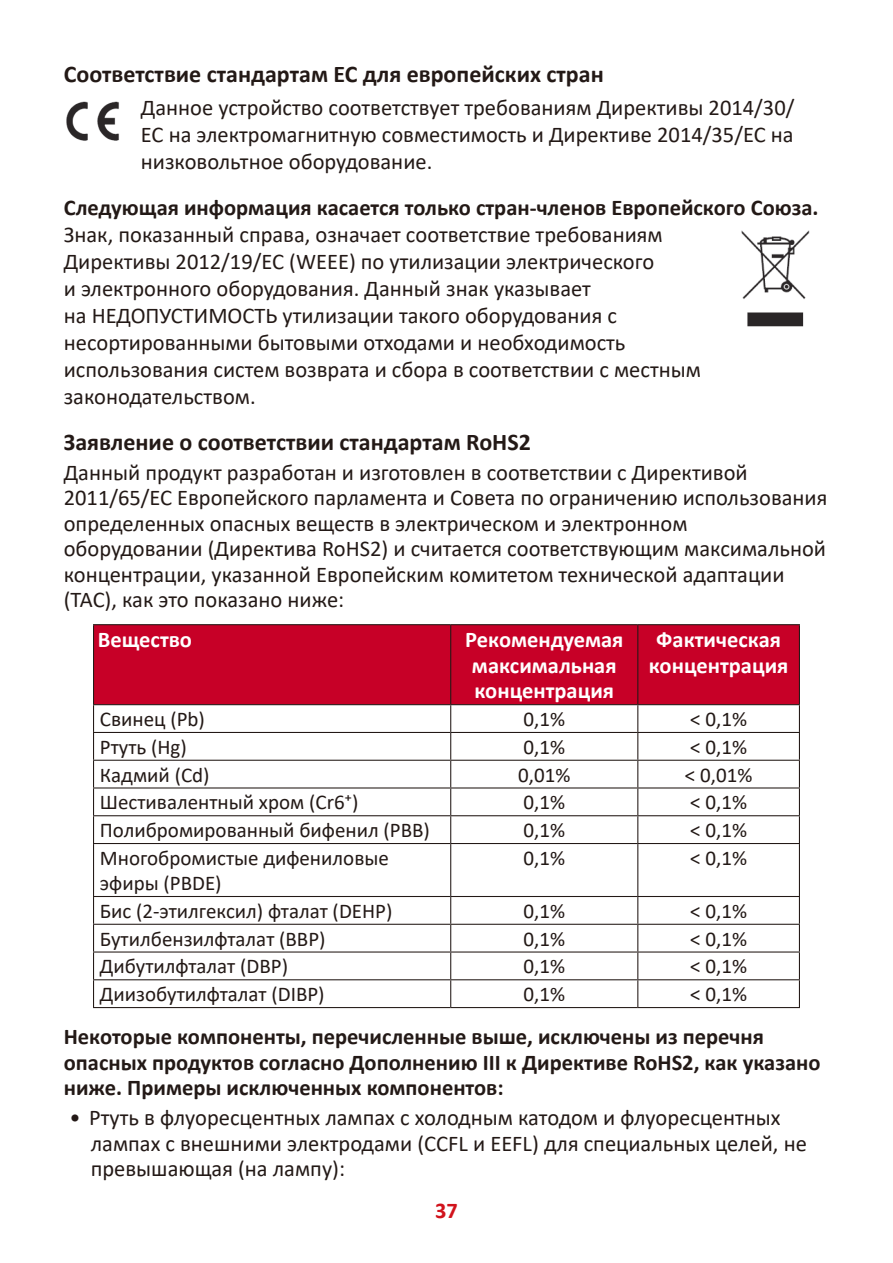
<style>
.page{position:relative;width:893px;height:1263px;background:#fff}
.page>*{position:absolute;margin:0;border:0;box-sizing:border-box;transform-origin:0 0}
.t1{font:700 24px "Calibri";color:#231916}
.t2{font:22.5px/27px "Calibri";color:#231916}
.t3{font:700 22.5px/25.5px "Calibri";color:#231916}
.t4{font:700 22.5px/25.5px "Calibri";color:#fff;text-align:center}
.t5{font:700 22.5px "Calibri";color:#d1131c}
.t6{font:21px/25.2px "Calibri";color:#231916}
</style>
<div class="page">
<img style="left:66px;top:101px;width:53px;height:40px">
<img style="left:741px;top:230px;width:69px;height:97px">
<div style="left:94px;top:625px;width:705px;height:79px;background:#c70027"></div>
<hr style="left:93px;top:624px;width:358px;height:1px;background:#231916">
<hr style="left:93px;top:625px;width:1px;height:79px;background:#231916">
<hr style="left:451px;top:624px;width:187px;height:1px;background:#231916">
<hr style="left:450px;top:625px;width:1px;height:79px;background:#231916">
<hr style="left:638px;top:624px;width:162px;height:1px;background:#231916">
<hr style="left:637px;top:625px;width:1px;height:79px;background:#231916">
<hr style="left:799px;top:625px;width:1px;height:79px;background:#231916">
<hr style="left:93px;top:704px;width:358px;height:1px;background:#231916">
<hr style="left:451px;top:704px;width:187px;height:1px;background:#231916">
<hr style="left:638px;top:704px;width:162px;height:1px;background:#231916">
<hr style="left:93px;top:732px;width:358px;height:1px;background:#231916">
<hr style="left:451px;top:732px;width:187px;height:1px;background:#231916">
<hr style="left:638px;top:732px;width:162px;height:1px;background:#231916">
<hr style="left:93px;top:760px;width:358px;height:1px;background:#231916">
<hr style="left:451px;top:760px;width:187px;height:1px;background:#231916">
<hr style="left:638px;top:760px;width:162px;height:1px;background:#231916">
<hr style="left:93px;top:787px;width:358px;height:1px;background:#231916">
<hr style="left:451px;top:787px;width:187px;height:1px;background:#231916">
<hr style="left:638px;top:787px;width:162px;height:1px;background:#231916">
<hr style="left:93px;top:815px;width:358px;height:1px;background:#231916">
<svg style="left:93px;top:705px;width:1px;height:138px"></svg>
<hr style="left:451px;top:815px;width:187px;height:1px;background:#231916">
<svg style="left:450px;top:705px;width:1px;height:138px"></svg>
<hr style="left:638px;top:815px;width:162px;height:1px;background:#231916">
<svg style="left:637px;top:705px;width:1px;height:138px"></svg>
<svg style="left:799px;top:705px;width:1px;height:138px"></svg>
<hr style="left:93px;top:843px;width:358px;height:1px;background:#231916">
<hr style="left:93px;top:844px;width:1px;height:52px;background:#231916">
<hr style="left:451px;top:843px;width:187px;height:1px;background:#231916">
<hr style="left:450px;top:844px;width:1px;height:52px;background:#231916">
<hr style="left:638px;top:843px;width:162px;height:1px;background:#231916">
<hr style="left:637px;top:844px;width:1px;height:52px;background:#231916">
<hr style="left:799px;top:844px;width:1px;height:52px;background:#231916">
<hr style="left:93px;top:896px;width:358px;height:1px;background:#231916">
<hr style="left:451px;top:896px;width:187px;height:1px;background:#231916">
<hr style="left:638px;top:896px;width:162px;height:1px;background:#231916">
<hr style="left:93px;top:924px;width:358px;height:1px;background:#231916">
<hr style="left:451px;top:924px;width:187px;height:1px;background:#231916">
<hr style="left:638px;top:924px;width:162px;height:1px;background:#231916">
<hr style="left:93px;top:951px;width:358px;height:1px;background:#231916">
<hr style="left:451px;top:951px;width:187px;height:1px;background:#231916">
<hr style="left:638px;top:951px;width:162px;height:1px;background:#231916">
<hr style="left:93px;top:979px;width:358px;height:1px;background:#231916">
<svg style="left:93px;top:897px;width:1px;height:110px"></svg>
<hr style="left:451px;top:979px;width:187px;height:1px;background:#231916">
<svg style="left:450px;top:897px;width:1px;height:110px"></svg>
<hr style="left:638px;top:979px;width:162px;height:1px;background:#231916">
<svg style="left:637px;top:897px;width:1px;height:110px"></svg>
<svg style="left:799px;top:897px;width:1px;height:110px"></svg>
<hr style="left:93px;top:1007px;width:358px;height:1px;background:#231916">
<hr style="left:451px;top:1007px;width:187px;height:1px;background:#231916">
<hr style="left:638px;top:1007px;width:162px;height:1px;background:#231916">
<p class="t1" style="left:64px;top:57px;width:541px">Соответствие стандартам ЕС для европейских стран</p>
<p class="t2" style="left:141px;top:93px;width:655px;text-align:justify">Данное устройство соответствует требованиям Директивы 2014/30/ EC на электромагнитную совместимость и Директиве 2014/35/EC на низковольтное оборудование.</p>
<p class="t3" style="left:64px;top:195px;width:756px">Следующая информация касается только стран-членов Европейского Союза.</p>
<p class="t2" style="left:64px;top:220px;width:639px">Знак, показанный справа, означает соответствие требованиям Директивы 2012/19/EC (WEEE) по утилизации электрического<br>и электронного оборудования. Данный знак указывает<br>на НЕДОПУСТИМОСТЬ утилизации такого оборудования с несортированными бытовыми отходами и необходимость использования систем возврата и сбора в соответствии с местным законодательством.</p>
<p class="t1" style="left:64px;top:425px;width:469px">Заявление о соответствии стандартам RoHS2</p>
<p class="t2" style="left:64px;top:459px;width:765px;line-height:25.5px">Данный продукт разработан и изготовлен в соответствии с Директивой 2011/65/ЕС Европейского парламента и Совета по ограничению использования определенных опасных веществ в электрическом и электронном оборудовании (Директива RoHS2) и считается соответствующим максимальной концентрации, указанной Европейским комитетом технической адаптации (TAC), как это показано ниже:</p>
<p class="t4" style="left:98px;top:627px;width:96px">Вещество</p>
<p class="t4" style="left:465px;top:627px;width:160px">Рекомендуемая максимальная концентрация</p>
<p class="t4" style="left:649px;top:627px;width:141px">Фактическая концентрация</p>
<p class="t6" style="left:100px;top:706px;width:107px">Свинец (Pb)</p>
<p class="t6" style="left:523px;top:706px;width:43px">0,1%</p>
<p class="t6" style="left:690px;top:706px;width:58px">&lt; 0,1%</p>
<p class="t6" style="left:100px;top:734px;width:88px">Ртуть (Hg)</p>
<p class="t6" style="left:523px;top:734px;width:43px">0,1%</p>
<p class="t6" style="left:690px;top:734px;width:58px">&lt; 0,1%</p>
<p class="t6" style="left:100px;top:761px;width:111px">Кадмий (Cd)</p>
<p class="t6" style="left:518px;top:761px;width:54px">0,01%</p>
<p class="t6" style="left:685px;top:761px;width:69px">&lt; 0,01%</p>
<p class="t6" style="left:100px;top:789px;width:260px">Шестивалентный хром (Cr6⁺)</p>
<p class="t6" style="left:523px;top:789px;width:43px">0,1%</p>
<p class="t6" style="left:690px;top:789px;width:58px">&lt; 0,1%</p>
<p class="t6" style="left:100px;top:817px;width:332px">Полибромированный бифенил (PBB)</p>
<p class="t6" style="left:523px;top:817px;width:43px">0,1%</p>
<p class="t6" style="left:690px;top:817px;width:58px">&lt; 0,1%</p>
<p class="t6" style="left:100px;top:845px;width:290px">Многобромистые дифениловые эфиры (PBDE)</p>
<p class="t6" style="left:523px;top:845px;width:43px">0,1%</p>
<p class="t6" style="left:690px;top:845px;width:58px">&lt; 0,1%</p>
<p class="t6" style="left:100px;top:898px;width:294px">Бис (2-этилгексил) фталат (DEHP)</p>
<p class="t6" style="left:523px;top:898px;width:43px">0,1%</p>
<p class="t6" style="left:690px;top:898px;width:58px">&lt; 0,1%</p>
<p class="t6" style="left:100px;top:925px;width:227px">Бутилбензилфталат (BBP)</p>
<p class="t6" style="left:523px;top:925px;width:43px">0,1%</p>
<p class="t6" style="left:690px;top:925px;width:58px">&lt; 0,1%</p>
<p class="t6" style="left:100px;top:953px;width:190px">Дибутилфталат (DBP)</p>
<p class="t6" style="left:523px;top:953px;width:43px">0,1%</p>
<p class="t6" style="left:690px;top:953px;width:58px">&lt; 0,1%</p>
<p class="t6" style="left:100px;top:981px;width:226px">Диизобутилфталат (DIBP)</p>
<p class="t6" style="left:523px;top:981px;width:43px">0,1%</p>
<p class="t6" style="left:690px;top:981px;width:58px">&lt; 0,1%</p>
<p class="t3" style="left:64px;top:1024px;width:758px">Некоторые компоненты, перечисленные выше, исключены из перечня опасных продуктов согласно Дополнению III к Директиве RoHS2, как указано ниже. Примеры исключенных компонентов:</p>
<p class="t2" style="left:91px;top:1104px;width:718px;line-height:25.5px;text-indent:-21px">• Ртуть в флуоресцентных лампах с холодным катодом и флуоресцентных лампах с внешними электродами (CCFL и EEFL) для специальных целей, не превышающая (на лампу):</p>
<p class="t5" style="left:435px;top:1197px;width:24px">37</p>
</div>
